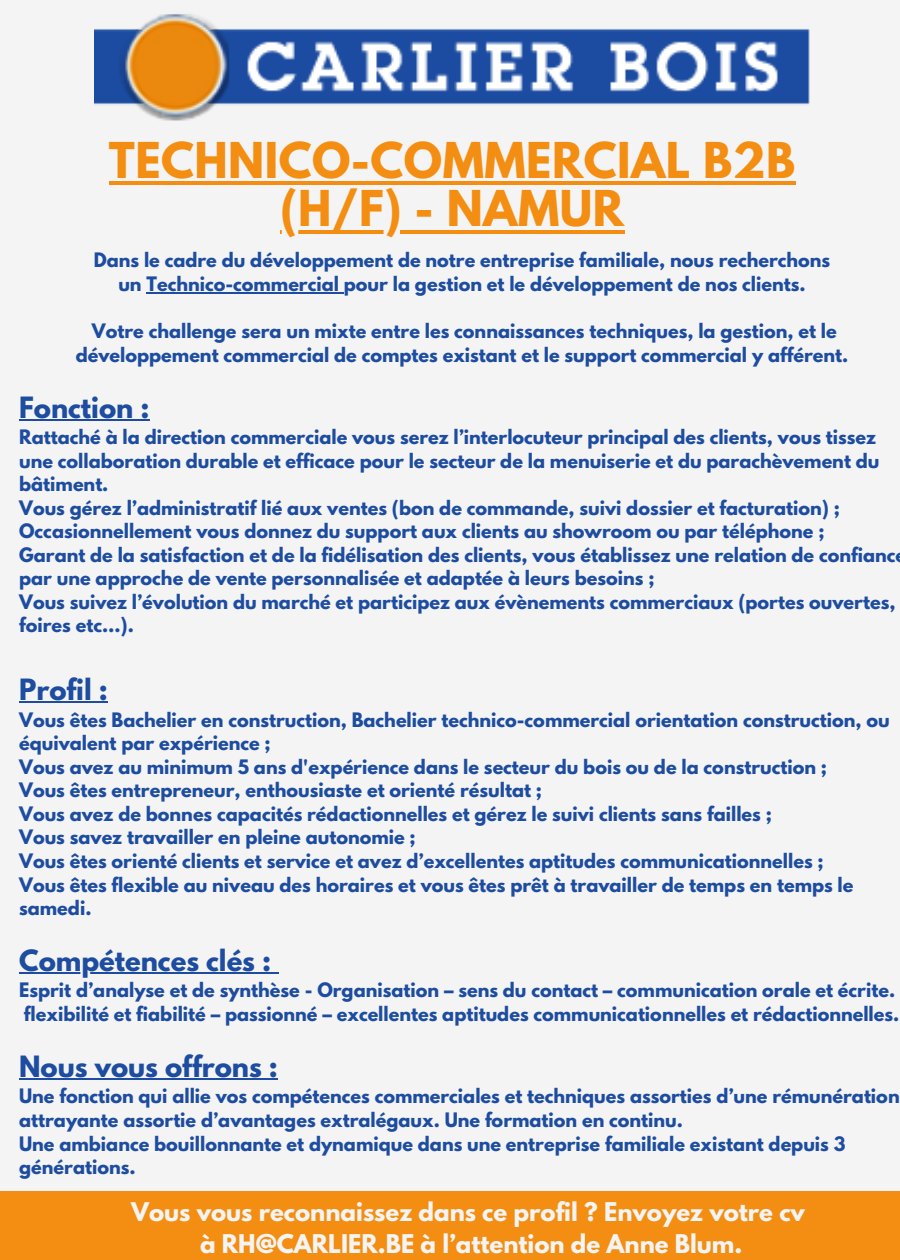
<style>
.page{position:relative;width:900px;height:1260px;background:#f3f4f3}
.page>*{position:absolute;margin:0;border:0;box-sizing:border-box;transform-origin:0 0}
.t1{font:700 43.75px/48.8px "League Spartan";letter-spacing:.01em;color:#f48e12;text-align:center}
.t2{font:700 26px "League Spartan";color:#1d4ca0}
.t3{font:700 23px "League Spartan";color:#f3f4f3}
.t4{font:700 17.75px/23.5px "League Spartan";color:#1d4ca0}
</style>
<div class="page">
<hr style="left:109px;top:181px;width:687px;height:4px;background:#f48e12">
<hr style="left:280px;top:230px;width:345px;height:4px;background:#f48e12">
<div style="left:0;top:1191px;width:900px;height:69px;background:#f48e12"></div>
<img style="left:94px;top:14px;width:716px;height:107px">
<hr style="left:146px;top:292px;width:198px;height:2px;background:#1d4ca0">
<hr style="left:19px;top:419px;width:131px;height:1px;background:#1d4ca0">
<hr style="left:19px;top:702px;width:89px;height:1px;background:#1d4ca0">
<hr style="left:19px;top:972px;width:252px;height:2px;background:#1d4ca0">
<svg style="left:271px;top:972px;width:7px;height:2px"></svg>
<hr style="left:19px;top:1078px;width:259px;height:2px;background:#1d4ca0">
<p class="t1" style="left:109px;top:141px;width:688px">TECHNICO-COMMERCIAL B2B (H/F) - NAMUR</p>
<p class="t4" style="left:94px;top:251px;width:738px">Dans le cadre du développement de notre entreprise familiale, nous recherchons</p>
<p class="t4" style="left:118px;top:274px;width:689px">un Technico-commercial pour la gestion et le développement de nos clients.</p>
<p class="t4" style="left:76px;top:321px;width:774px;text-align:center">Votre challenge sera un mixte entre les connaissances techniques, la gestion, et le développement commercial de comptes existant et le support commercial y afférent.</p>
<p class="t2" style="left:19px;top:394px;width:132px">Fonction :</p>
<p class="t4" style="left:19px;top:427px;width:862px">Rattaché à la direction commerciale vous serez l’interlocuteur principal des clients, vous tissez une collaboration durable et efficace pour le secteur de la menuiserie et du parachèvement du bâtiment.</p>
<p class="t4" style="left:19px;top:498px;width:822px">Vous gérez l’administratif lié aux ventes (bon de commande, suivi dossier et facturation) ;</p>
<p class="t4" style="left:19px;top:522px;width:807px">Occasionnellement vous donnez du support aux clients au showroom ou par téléphone ;</p>
<p class="t4" style="left:19px;top:545px;width:878px">Garant de la satisfaction et de la fidélisation des clients, vous établissez une relation de confianc par une approche de vente personnalisée et adaptée à leurs besoins ;</p>
<p class="t4" style="left:19px;top:592px;width:878px">Vous suivez l’évolution du marché et participez aux évènements commerciaux (portes ouvertes, foires etc…).</p>
<p class="t2" style="left:19px;top:677px;width:90px">Profil :</p>
<p class="t4" style="left:19px;top:710px;width:872px">Vous êtes Bachelier en construction, Bachelier technico-commercial orientation construction, ou équivalent par expérience ;</p>
<p class="t4" style="left:19px;top:757px;width:809px">Vous avez au minimum 5 ans d'expérience dans le secteur du bois ou de la construction ;</p>
<p class="t4" style="left:19px;top:781px;width:524px">Vous êtes entrepreneur, enthousiaste et orienté résultat ;</p>
<p class="t4" style="left:19px;top:804px;width:754px">Vous avez de bonnes capacités rédactionnelles et gérez le suivi clients sans failles ;</p>
<p class="t4" style="left:19px;top:828px;width:398px">Vous savez travailler en pleine autonomie ;</p>
<p class="t4" style="left:19px;top:851px;width:806px">Vous êtes orienté clients et service et avez d’excellentes aptitudes communicationnelles ;</p>
<p class="t4" style="left:19px;top:875px;width:836px">Vous êtes flexible au niveau des horaires et vous êtes prêt à travailler de temps en temps le samedi.</p>
<p class="t2" style="left:19px;top:948px;width:254px">Compétences clés :</p>
<p class="t4" style="left:19px;top:981px;width:882px">Esprit d’analyse et de synthèse - Organisation – sens du contact – communication orale et écrite. flexibilité et fiabilité – passionné – excellentes aptitudes communicationnelles et rédactionnelles.</p>
<p class="t2" style="left:19px;top:1054px;width:260px">Nous vous offrons :</p>
<p class="t4" style="left:19px;top:1087px;width:882px">Une fonction qui allie vos compétences commerciales et techniques assorties d’une rémunération attrayante assortie d’avantages extralégaux. Une formation en continu.</p>
<p class="t4" style="left:19px;top:1134px;width:828px">Une ambiance bouillonnante et dynamique dans une entreprise familiale existant depuis 3 générations.</p>
<p class="t3" style="left:131px;top:1200px;width:675px">Vous vous reconnaissez dans ce profil ? Envoyez votre cv</p>
<p class="t3" style="left:200px;top:1232px;width:544px">à RH@CARLIER.BE à l’attention de Anne Blum.</p>
</div>
